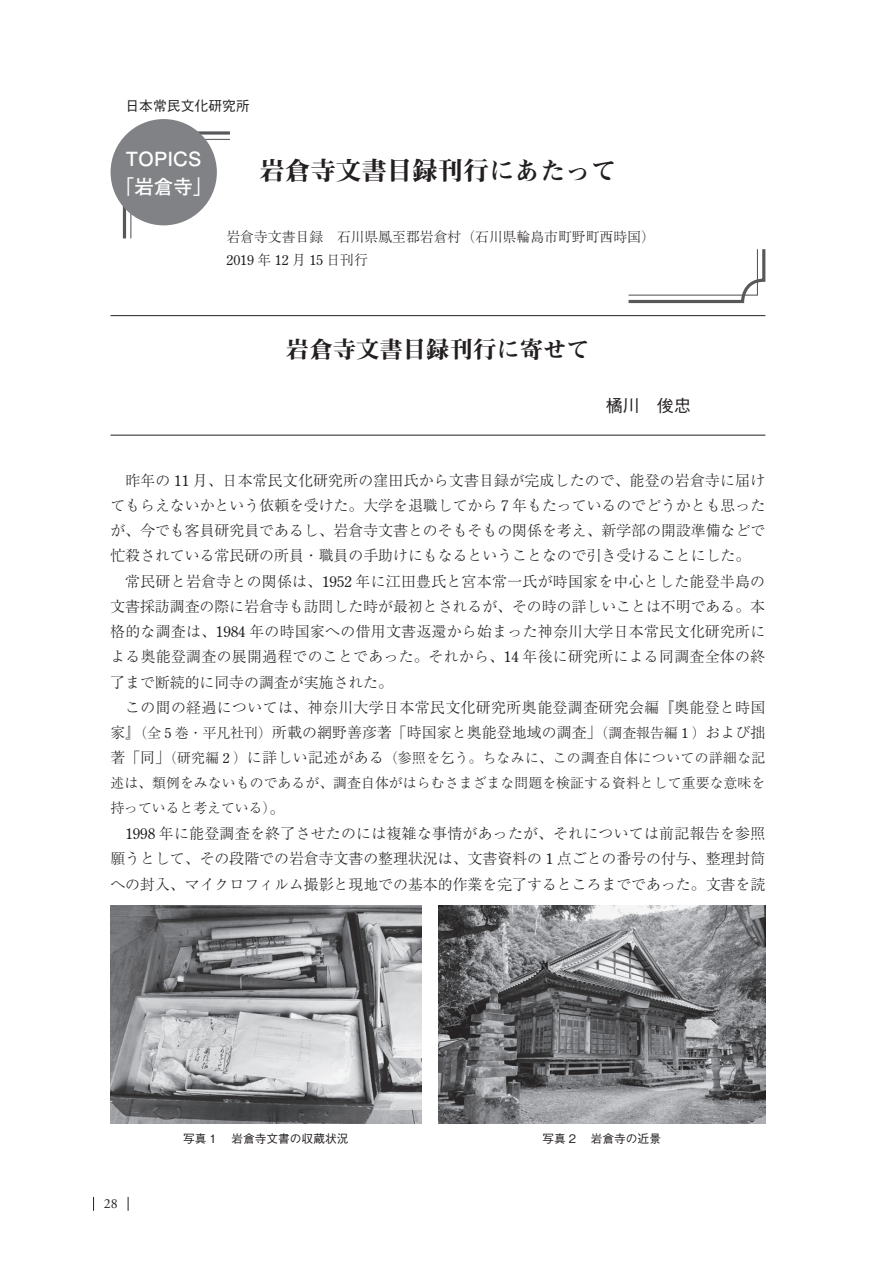
<style>
.page{position:relative;width:893px;height:1263px;background:#fff}
.page>*{position:absolute;margin:0;border:0;box-sizing:border-box;transform-origin:0 0}
.t1{font:25.5px "Midashi Min Pr 6 MA31";color:#231f20}
.t2{font:23.4px "Midashi Min Pr 6 MA31";color:#231f20}
.t3{font:700 19.5px/28px "Futo Go B101 Pr 6";color:#fff;text-align:center}
.t4{font:500 16.95px "Gothic BBB Pr 6";color:#231f20}
.t5{font:300 14.85px/25.2px "Ryumin Pr 6";color:#231f20;text-align:justify}
.t6{font:300 14.85px/25.3px "Ryumin Pr 6";letter-spacing:.025em;color:#231f20;text-align:right}
.t7{font:300 13.8px/25.2px "Ryumin Pr 6";color:#231f20;text-align:justify}
.t8{font:13.8px "Century Old Style Std";color:#231f20}
.t9{font:500 13.8px "Gothic BBB Pr 6";color:#231f20}
.t10{font:13.8px "Adobe Garamond Pro";color:#231f20}
.t11{font:500 11.7px "Gothic BBB Pr 6";color:#231f20}
.s1{font-family:"Gothic BBB Pr 6";font-weight:500}
.s2{font-family:"Ryumin Pr 6";font-weight:300}
.s3{font-family:"Century Old Style Std";font-weight:400}
.s4{font-size:13.8px}
.s5{font-family:"Century Old Style Std";font-weight:400;font-size:13.8px}
.s6{font-size:14.85px}
</style>
<div class="page">
<img style="left:111px;top:906px;width:310px;height:218px">
<img style="left:438px;top:906px;width:327px;height:218px">
<svg style="left:128px;top:1197px;width:1px;height:14px"></svg>
<svg style="left:93px;top:1197px;width:1px;height:14px"></svg>
<svg style="left:628px;top:249px;width:138px;height:55px"></svg>
<svg style="left:121px;top:130px;width:109px;height:109px"></svg>
<div style="left:111px;top:119px;width:106px;height:106px;background:#808285;border-radius:50%"></div>
<hr style="left:111px;top:315px;width:654px;height:1px;background:#231f20">
<hr style="left:111px;top:435px;width:654px;height:1px;background:#231f20">
<p class="t9" style="left:125px;top:95px;width:126px">日本常民文化研究所</p>
<h3 class="t3" style="left:115px;top:144px;width:99px">TOPICS「岩倉寺」</h3>
<h1 class="t1" style="left:259px;top:151px;width:359px">岩倉寺文書目録刊行にあたって</h1>
<p class="t7" style="left:185px;top:224px;width:471px"><span class="s1">　　　</span>岩倉寺文書目録 石川県鳳至郡岩倉村（石川県輪島市町野町西時国）</p>
<p class="t8" style="left:226px;top:251px;width:143px">2019 <span class="s2">年</span> 12 <span class="s2">月</span> 15 <span class="s2">日刊行</span></p>
<h2 class="t2" style="left:286px;top:331px;width:306px">岩倉寺文書目録刊行に寄せて</h2>
<p class="t4" style="left:606px;top:392px;width:87px">橘川　俊忠</p>
<p class="t5" style="left:110px;top:467px;width:656px;text-indent:15px">昨年の <span class="s3">11</span> 月、日本常民文化研究所の窪田氏から文書目録が完成したので、能登の岩倉寺に届けてもらえないかという依頼を受けた。大学を退職してから <span class="s3">7</span> 年もたっているのでどうかとも思ったが、今でも客員研究員であるし、岩倉寺文書とのそもそもの関係を考え、新学部の開設準備などで忙殺されている常民研の所員・職員の手助けにもなるということなので引き受けることにした。</p>
<p class="t5" style="left:110px;top:568px;width:656px;text-indent:15px">常民研と岩倉寺との関係は、<span class="s3">1952</span> 年に江田豊氏と宮本常一氏が時国家を中心とした能登半島の文書採訪調査の際に岩倉寺も訪問した時が最初とされるが、その時の詳しいことは不明である。本格的な調査は、<span class="s3">1984</span> 年の時国家への借用文書返還から始まった神奈川大学日本常民文化研究所による奥能登調査の展開過程でのことであった。それから、<span class="s3">14</span> 年後に研究所による同調査全体の終了まで断続的に同寺の調査が実施された。</p>
<p class="t6" style="left:111px;top:694px;width:656px">この間の経過については、神奈川大学日本常民文化研究所奥能登調査研究会編『奥能登と時国家』<span class="s4">（全</span> <span class="s5">5</span> <span class="s4">巻・平凡社刊）</span>所載の網野善彦著「時国家と奥能登地域の調査」<span class="s4">（調査報告編</span> <span class="s5">1</span> <span class="s4">）</span>および拙</p>
<p class="t7" style="left:110px;top:744px;width:656px"><span class="s6">著「同」</span>（研究編 <span class="s3">2</span> ）<span class="s6">に詳しい記述がある</span>（参照を乞う。ちなみに、この調査自体についての詳細な記述は、類例をみないものであるが、調査自体がはらむさまざまな問題を検証する資料として重要な意味を持っていると考えている）<span class="s6">。</span></p>
<p class="t5" style="left:110px;top:820px;width:656px;text-indent:15px"><span class="s3">1998</span> 年に能登調査を終了させたのには複雑な事情があったが、それについては前記報告を参照願うとして、その段階での岩倉寺文書の整理状況は、文書資料の <span class="s3">1</span> 点ごとの番号の付与、整理封筒への封入、マイクロフィルム撮影と現地での基本的作業を完了するところまでであった。文書を読</p>
<p class="t10" style="left:104px;top:1196px;width:15px">28</p>
<p class="t11" style="left:183px;top:1129px;width:167px">写真 1 　岩倉寺文書の収蔵状況</p>
<p class="t11" style="left:543px;top:1129px;width:120px">写真 2 　岩倉寺の近景</p>
</div>
